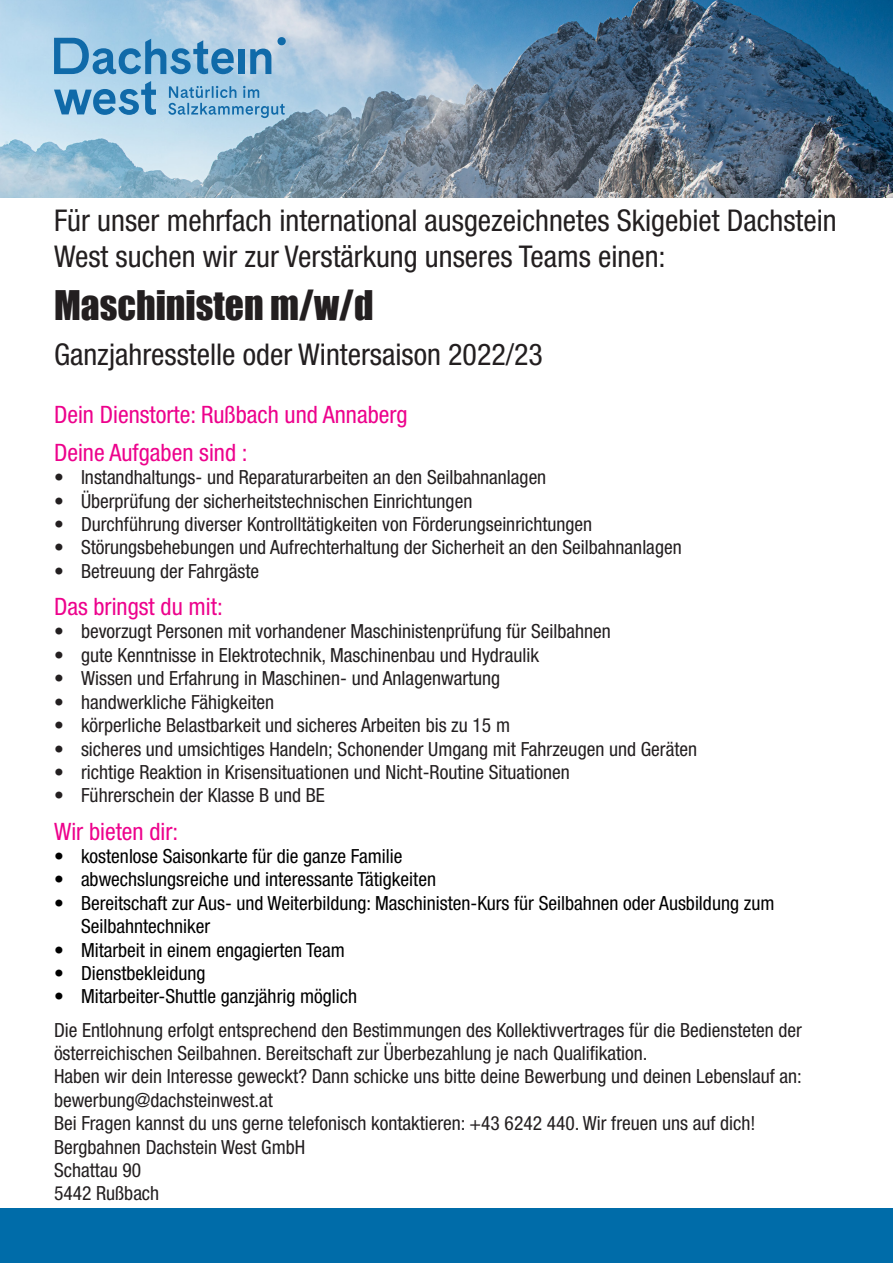
<style>
.page{position:relative;width:893px;height:1263px;background:#fff}
.page>*{position:absolute;margin:0;border:0;box-sizing:border-box;transform-origin:0 0}
.t1{font:37.5px "Impact";color:#231f20}
.t2{font:condensed 30px/36px "Helvetica Neue LT Pro";color:#231f20}
.t3{font:condensed 24px "Helvetica Neue LT Pro";color:#ed028c}
.t4{font:condensed 19.5px/23.4px "Helvetica Neue LT Pro";color:#231f20}
.t5{font:condensed 19.5px/23.4px "Helvetica Neue LT Pro";color:#000}
</style>
<div class="page">
<div style="left:0;top:1209px;width:893px;height:54px;background:#006ca9"></div>
<img style="left:0;top:0;width:893px;height:198px">
<svg style="left:54px;top:38px;width:180px;height:36px;background:#6ba6ce"></svg>
<div style="left:239px;top:49px;width:6px;height:25px;background:#106aa9"></div>
<svg style="left:250px;top:49px;width:21px;height:25px"></svg>
<svg style="left:54px;top:81px;width:102px;height:34px;background:#73abd1"></svg>
<div style="left:277px;top:37px;width:9px;height:8px;background:#106aa9;border-radius:50%"></div>
<svg style="left:168px;top:86px;width:117px;height:32px;background:#8ab9d9"></svg>
<p class="t2" style="left:54px;top:202px;width:784px">Für unser mehrfach international ausgezeichnetes Skigebiet Dachstein<br>West suchen wir zur Verstärkung unseres Teams einen:</p>
<p class="t1" style="left:54px;top:277px;width:321px">Maschinisten m/w/d</p>
<p class="t2" style="left:54px;top:336px;width:490px">Ganzjahresstelle oder Wintersaison 2022/23</p>
<p class="t3" style="left:54px;top:401px;width:355px">Dein Dienstorte: Rußbach und Annaberg</p>
<p class="t3" style="left:54px;top:438px;width:195px">Deine Aufgaben sind :</p>
<p class="t4" style="left:54px;top:465px;width:494px">• Instandhaltungs- und Reparaturarbeiten an den Seilbahnanlagen</p>
<p class="t4" style="left:54px;top:489px;width:420px">• Überprüfung der sicherheitstechnischen Einrichtungen</p>
<p class="t4" style="left:54px;top:512px;width:540px">• Durchführung diverser Kontrolltätigkeiten von Förderungseinrichtungen</p>
<p class="t4" style="left:54px;top:536px;width:629px">• Störungsbehebungen und Aufrechterhaltung der Sicherheit an den Seilbahnanlagen</p>
<p class="t4" style="left:54px;top:559px;width:207px">• Betreuung der Fahrgäste</p>
<p class="t3" style="left:54px;top:593px;width:170px">Das bringst du mit:</p>
<p class="t4" style="left:54px;top:620px;width:558px">• bevorzugt Personen mit vorhandener Maschinistenprüfung für Seilbahnen</p>
<p class="t4" style="left:54px;top:643px;width:487px">• gute Kenntnisse in Elektrotechnik, Maschinenbau und Hydraulik</p>
<p class="t4" style="left:54px;top:666px;width:448px">• Wissen und Erfahrung in Maschinen- und Anlagenwartung</p>
<p class="t4" style="left:54px;top:690px;width:222px">• handwerkliche Fähigkeiten</p>
<p class="t4" style="left:54px;top:713px;width:458px">• körperliche Belastbarkeit und sicheres Arbeiten bis zu 15 m</p>
<p class="t4" style="left:54px;top:737px;width:645px">• sicheres und umsichtiges Handeln; Schonender Umgang mit Fahrzeugen und Geräten</p>
<p class="t4" style="left:54px;top:760px;width:517px">• richtige Reaktion in Krisensituationen und Nicht-Routine Situationen</p>
<p class="t4" style="left:54px;top:783px;width:272px">• Führerschein der Klasse B und BE</p>
<p class="t3" style="left:54px;top:817px;width:126px">Wir bieten dir:</p>
<p class="t5" style="left:54px;top:844px;width:350px">• kostenlose Saisonkarte für die ganze Familie</p>
<p class="t5" style="left:54px;top:868px;width:383px">• abwechslungsreiche und interessante Tätigkeiten</p>
<p class="t5" style="left:81px;top:891px;width:695px;text-indent:-27px">• Bereitschaft zur Aus- und Weiterbildung: Maschinisten-Kurs für Seilbahnen oder Ausbildung zum<br>Seilbahntechniker</p>
<p class="t5" style="left:54px;top:938px;width:293px">• Mitarbeit in einem engagierten Team</p>
<p class="t5" style="left:54px;top:961px;width:153px">• Dienstbekleidung</p>
<p class="t5" style="left:54px;top:985px;width:305px">• Mitarbeiter-Shuttle ganzjährig möglich</p>
<p class="t4" style="left:54px;top:1018px;width:749px">Die Entlohnung erfolgt entsprechend den Bestimmungen des Kollektivvertrages für die Bediensteten der österreichischen Seilbahnen. Bereitschaft zur Überbezahlung je nach Qualifikation.</p>
<p class="t4" style="left:54px;top:1065px;width:749px">Haben wir dein Interesse geweckt? Dann schicke uns bitte deine Bewerbung und deinen Lebenslauf an:</p>
<p class="t4" style="left:54px;top:1088px;width:221px">bewerbung@dachsteinwest.at</p>
<p class="t4" style="left:54px;top:1111px;width:703px">Bei Fragen kannst du uns gerne telefonisch kontaktieren: +43 6242 440. Wir freuen uns auf dich!</p>
<p class="t4" style="left:54px;top:1135px;width:253px">Bergbahnen Dachstein West GmbH</p>
<p class="t4" style="left:54px;top:1158px;width:89px">Schattau 90</p>
<p class="t4" style="left:54px;top:1182px;width:107px">5442 Rußbach</p>
</div>
